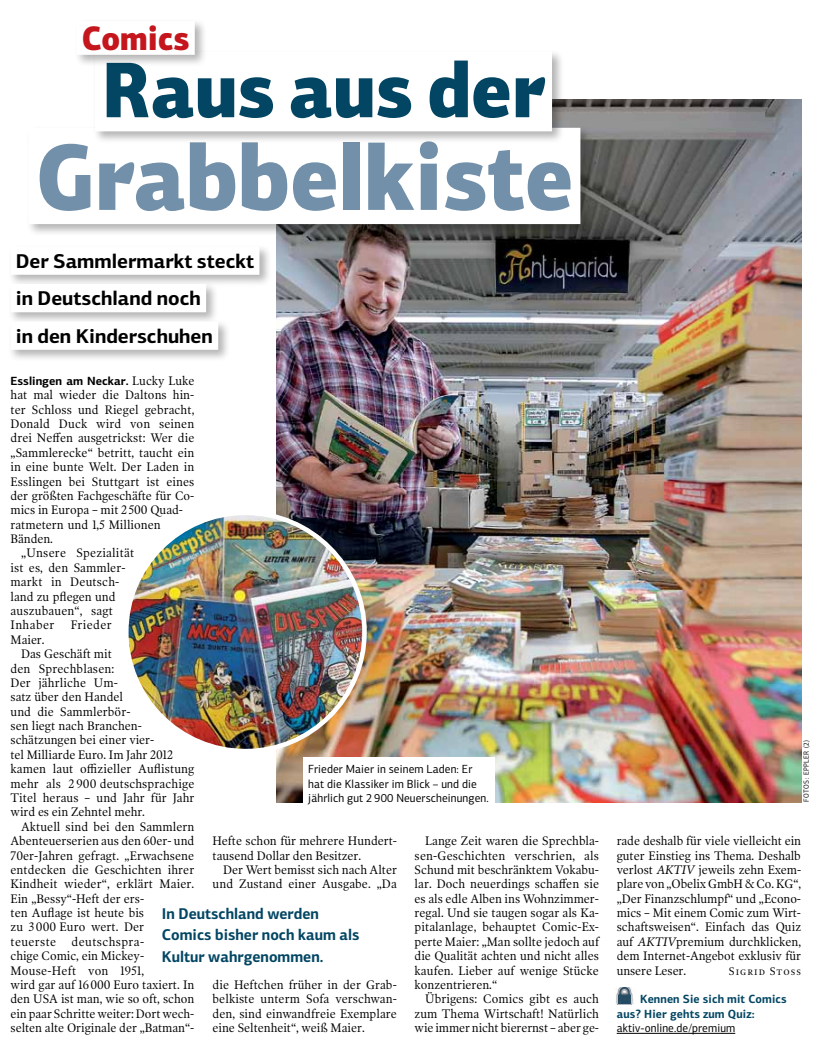
<style>
.page{position:relative;width:815px;height:1054px;background:#fff}
.page>*{position:absolute;margin:0;border:0;box-sizing:border-box;transform-origin:0 0}
.t1{font:900 93.75px "PF Centro Sans Pro";color:#7290a9;scale:.9 1}
.t2{font:900 78.75px "PF Centro Sans Pro";color:#034663;scale:.9 1}
.t3{font:900 33.75px "PF Centro Sans Pro";color:#c4161c;scale:.9 1}
.t4{font:700 20px/37.5px "PF Centro Sans Pro";color:#000}
.t5{font:700 15.62px/21.5px "PF Centro Sans Pro";color:#034663;scale:.95 1}
.t6{font:12.5px/14.4px "Poynter OS Text One";color:#000;text-align:justify;scale:.93 1}
.t7{font:12.5px "Poynter OS Text One";letter-spacing:.025em;color:#000;scale:.93 1}
.t8{font:11.88px/14.4px "PF Centro Sans Pro";letter-spacing:.01em;color:#000;scale:.95 1}
.t9{font:700 11.88px/14.4px "PF Centro Sans Pro";letter-spacing:.01em;color:#034663;scale:.95 1}
.t10{font:700 11.88px "PF Centro Sans Pro";color:#000}
.t11{font:11.25px "Poynter OS Text One";letter-spacing:.1em;color:#000;scale:.93 1}
.t12{font:7.5px "PF Centro Sans Pro";letter-spacing:.06em;color:#000;scale:.9 1}
.s1{font-family:"Poynter OS Text One";font-weight:400;font-size:12.5px}
.s2{font-style:italic}
</style>
<div class="page">
<img style="left:276px;top:100px;width:525px;height:701px">
<div style="left:8px;top:244px;width:264px;height:118px;background:#000;opacity:.3"></div>
<div style="left:11px;top:246px;width:248px;height:29px;background:#fff"></div>
<div style="left:11px;top:284px;width:195px;height:28px;background:#fff"></div>
<div style="left:11px;top:321px;width:207px;height:29px;background:#fff"></div>
<hr style="left:616px;top:1032px;width:119px;height:1px;background:#000">
<img style="left:616px;top:987px;width:17px;height:16px">
<div style="left:26px;top:125px;width:567px;height:111px;background:#000;opacity:.3"></div>
<div style="left:29px;top:128px;width:551px;height:96px;background:#fff"></div>
<div style="left:92px;top:49px;width:472px;height:95px;background:#000;opacity:.3"></div>
<div style="left:95px;top:51px;width:457px;height:80px;background:#fff"></div>
<div style="left:74px;top:18px;width:133px;height:49px;background:#000;opacity:.3"></div>
<div style="left:76px;top:21px;width:119px;height:34px;background:#fff"></div>
<div style="left:303px;top:756px;width:191px;height:60px;background:#fff"></div>
<img style="left:126px;top:513px;width:238px;height:238px;border-radius:119px">
<div style="left:124px;top:510px;width:243px;height:243px;border:5px solid #fff;border-radius:50%"></div>
<h3 class="t3" style="left:82px;top:16px;width:121px">Comics</h3>
<h2 class="t2" style="left:102px;top:38px;width:493px">Raus aus der</h2>
<h1 class="t1" style="left:36px;top:116px;width:599px">Grabbelkiste</h1>
<h3 class="t4" style="left:16px;top:242px;width:240px">Der Sammlermarkt steckt in Deutschland noch<br>in den Kinderschuhen</h3>
<p class="t10" style="left:11px;top:373px;width:185px">Esslingen am Neckar. <span class="s1">Lucky Luke</span></p>
<p class="t6" style="left:11px;top:387px;width:199px">hat mal wieder die Daltons hin-</p>
<p class="t6" style="left:11px;top:402px;width:199px">ter Schloss und Riegel gebracht,</p>
<p class="t6" style="left:11px;top:416px;width:199px">Donald Duck wird von seinen</p>
<p class="t6" style="left:11px;top:431px;width:199px">drei Neffen ausgetrickst: Wer die</p>
<p class="t6" style="left:11px;top:445px;width:199px">„Sammlerecke“ betritt, taucht ein</p>
<p class="t6" style="left:11px;top:459px;width:199px">in eine bunte Welt. Der Laden in</p>
<p class="t6" style="left:11px;top:474px;width:199px">Esslingen bei Stuttgart ist eines</p>
<p class="t6" style="left:11px;top:488px;width:199px">der größten Fachgeschäfte für Co-</p>
<p class="t6" style="left:11px;top:502px;width:187px">mics in Europa – mit 2500 Quad-</p>
<p class="t6" style="left:11px;top:517px;width:163px">ratmetern und 1,5 Millionen</p>
<p class="t6" style="left:11px;top:531px;width:47px">Bänden.</p>
<p class="t6" style="left:21px;top:546px;width:123px">„Unsere Spezialität</p>
<p class="t6" style="left:11px;top:560px;width:125px">ist es, den Sammler-</p>
<p class="t6" style="left:11px;top:574px;width:118px">markt in Deutsch-</p>
<p class="t6" style="left:11px;top:589px;width:114px">land zu pflegen und</p>
<p class="t6" style="left:11px;top:603px;width:112px">auszubauen“, sagt</p>
<p class="t6" style="left:11px;top:617px;width:49px">Inhaber</p>
<p class="t6" style="left:71px;top:617px;width:46px">Frieder</p>
<p class="t6" style="left:11px;top:632px;width:38px">Maier.</p>
<p class="t6" style="left:21px;top:646px;width:99px">Das Geschäft mit</p>
<p class="t6" style="left:11px;top:661px;width:113px">den Sprechblasen:</p>
<p class="t6" style="left:11px;top:675px;width:117px">Der jährliche Um-</p>
<p class="t6" style="left:11px;top:689px;width:122px">satz über den Handel</p>
<p class="t6" style="left:11px;top:704px;width:130px">und die Sammlerbör-</p>
<p class="t6" style="left:11px;top:718px;width:143px">sen liegt nach Branchen-</p>
<p class="t6" style="left:11px;top:732px;width:156px">schätzungen bei einer vier-</p>
<p class="t6" style="left:11px;top:747px;width:176px">tel Milliarde Euro. Im Jahr 2012</p>
<p class="t6" style="left:11px;top:761px;width:199px">kamen laut offizieller Auflistung</p>
<p class="t6" style="left:11px;top:776px;width:199px">mehr als 2 900 deutschsprachige</p>
<p class="t6" style="left:11px;top:790px;width:199px">Titel heraus – und Jahr für Jahr</p>
<p class="t6" style="left:11px;top:804px;width:146px">wird es ein Zehntel mehr.</p>
<p class="t6" style="left:21px;top:819px;width:188px">Aktuell sind bei den Sammlern</p>
<p class="t6" style="left:11px;top:833px;width:199px">Abenteuerserien aus den 60er- und</p>
<p class="t6" style="left:11px;top:847px;width:199px">70er-Jahren gefragt. „Erwachsene</p>
<p class="t6" style="left:11px;top:862px;width:199px">entdecken die Geschichten ihrer</p>
<p class="t6" style="left:11px;top:876px;width:199px">Kindheit wieder“, erklärt Maier.</p>
<p class="t6" style="left:11px;top:891px;width:145px">Ein „Bessy“-Heft der ers-</p>
<p class="t6" style="left:11px;top:905px;width:145px">ten Auflage ist heute bis</p>
<p class="t6" style="left:11px;top:919px;width:145px">zu 3000 Euro wert. Der</p>
<p class="t6" style="left:11px;top:934px;width:145px">teuerste deutschspra-</p>
<p class="t6" style="left:11px;top:948px;width:145px">chige Comic, ein Mickey-</p>
<p class="t7" style="left:11px;top:962px;width:145px">Mouse-Heft von 1951,</p>
<p class="t6" style="left:11px;top:977px;width:199px">wird gar auf 16000 Euro taxiert. In</p>
<p class="t6" style="left:11px;top:991px;width:199px">den USA ist man, wie so oft, schon</p>
<p class="t6" style="left:11px;top:1006px;width:199px">ein paar Schritte weiter: Dort wech-</p>
<p class="t6" style="left:11px;top:1020px;width:199px">selten alte Originale der „Batman“-</p>
<p class="t8" style="left:308px;top:761px;width:191px">Frieder Maier in seinem Laden: Er hat die Klassiker im Blick – und die jährlich gut 2 900 Neuerscheinungen.</p>
<p class="t6" style="left:212px;top:833px;width:200px">Hefte schon für mehrere Hundert&shy;tausend Dollar den Besitzer.</p>
<p class="t6" style="left:212px;top:862px;width:200px;text-align:right">Der Wert bemisst sich nach Alter und Zustand einer Ausgabe. „Da</p>
<p class="t6" style="left:414px;top:833px;width:201px;text-indent:11px">Lange Zeit waren die Sprechbla&shy;sen-Geschichten verschrien, als Schund mit beschränktem Vokabu&shy;lar. Doch neuerdings schaffen sie es als edle Alben ins Wohnzimmer&shy;regal. Und sie taugen sogar als Ka&shy;pitalanlage, behauptet Comic-Ex&shy;perte Maier: „Man sollte jedoch auf die Qualität achten und nicht alles kaufen. Lieber auf wenige Stücke konzentrieren.“</p>
<p class="t6" style="left:414px;top:991px;width:200px;text-indent:11px">Übrigens: Comics gibt es auch zum Thema Wirtschaft! Natürlich wie immer nicht bierernst – aber ge-</p>
<p class="t5" style="left:162px;top:902px;width:209px">In Deutschland werden<br>Comics bisher noch kaum als<br>Kultur wahrgenommen.</p>
<p class="t6" style="left:212px;top:977px;width:200px">die Heftchen früher in der Grab&shy;belkiste unterm Sofa verschwan&shy;den, sind einwandfreie Exemplare eine Seltenheit“, weiß Maier.</p>
<p class="t12" style="left:801px;top:801px;width:70px;rotate:-90deg">Fotos: Eppler (2)</p>
<p class="t6" style="left:616px;top:833px;width:200px">rade deshalb für viele vielleicht ein guter Einstieg ins Thema. Deshalb verlost <span class="s2">AKTIV</span> jeweils zehn Exem&shy;plare von „Obelix GmbH &amp; Co. KG“, „Der Finanzschlumpf“ und „Econo&shy;mics – Mit einem Comic zum Wirt&shy;schaftsweisen“. Einfach das Quiz auf <span class="s2">AKTIV</span>premium durchklicken, dem Internet-Angebot exklusiv für unsere Leser.</p>
<p class="t11" style="left:728px;top:963px;width:79px">Sigrid Stoss</p>
<p class="t9" style="left:616px;top:991px;width:180px;text-indent:23px">Kennen Sie sich mit Comics aus? Hier gehts zum Quiz:</p>
<p class="t8" style="left:616px;top:1020px;width:126px">aktiv-online.de/premium</p>
</div>
